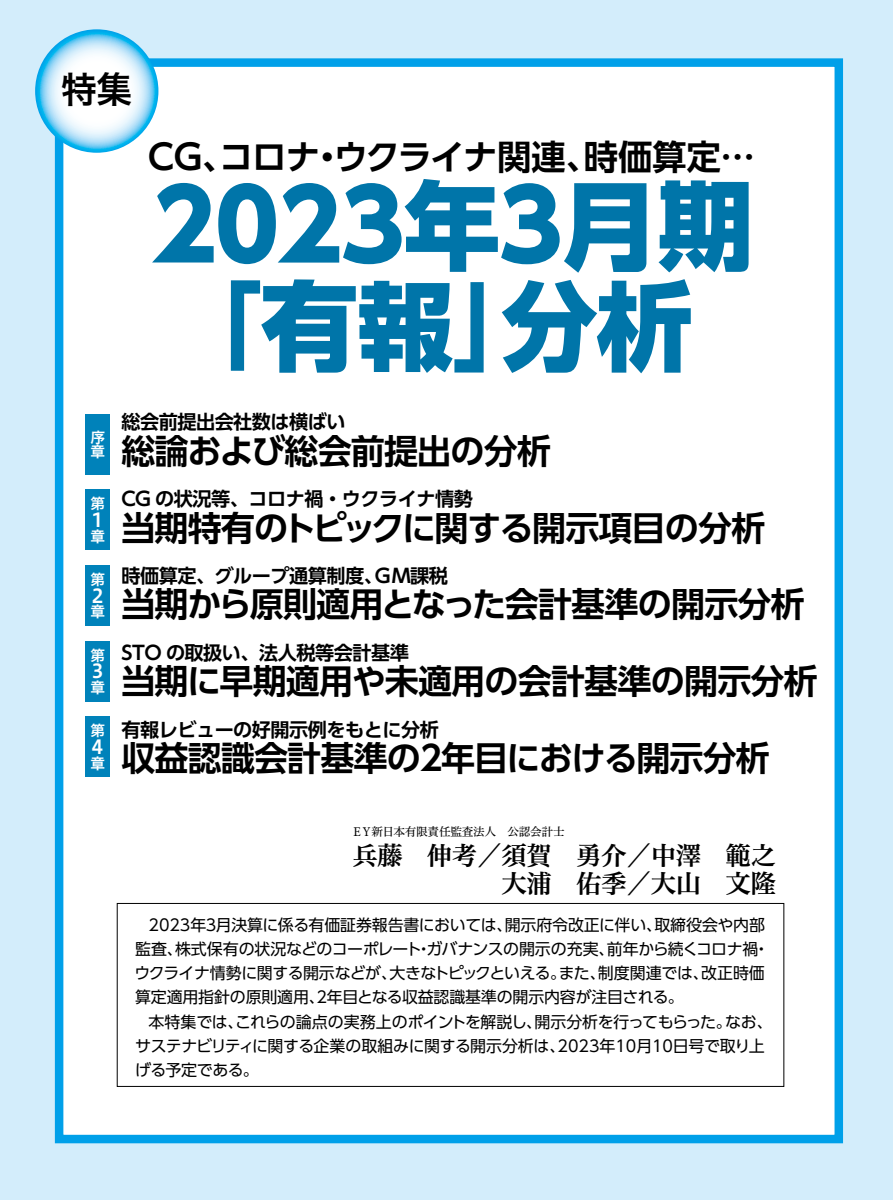
<style>
.page{position:relative;width:893px;height:1200px;background:#fff}
.page>*{position:absolute;margin:0;border:0;box-sizing:border-box;transform-origin:0 0}
.t1{font:800 96.6px "UD Shin Go NT Pro";letter-spacing:-.01em;color:#0075a9}
.t2{font:36px "Hiragino UD Sans F Std N W6";color:#000}
.t3{font:700 34.5px "UD Shin Go Pro De";letter-spacing:-.04em;color:#000}
.t4{font:700 34.5px "UD Shin Go Pro De";letter-spacing:-.02em;color:#000}
.t5{font:700 34.05px "UD Shin Go Pro De";letter-spacing:-.025em;color:#000}
.t6{font:25.5px/27.6px "Hiragino UD Serif Std W6";letter-spacing:-.025em;color:#000;text-align:right}
.t7{font:700 19.2px "UD Shin Go Pro De";letter-spacing:-.025em;color:#000}
.t8{font:19.2px "Hiragino UD Sans F Std W6";color:#fff}
.t9{font:15.9px/24px "UD Shin Go Pro";letter-spacing:-.015em;color:#000}
.t10{font:15.9px "UD Shin Go Pro";letter-spacing:-.085em;color:#000}
.t11{font:15.9px "UD Shin Go Pro";letter-spacing:-.045em;color:#000}
.t12{font:14.7px/14.1px "Hiragino UD Sans F Std W6";color:#fff}
.t13{font:11.7px "Hiragino UD Serif Std N W4";letter-spacing:-.025em;color:#000}
</style>
<div class="page">
<div style="left:0;top:0;width:893px;height:1199px;background:#d3edfb"></div>
<div style="left:59px;top:63px;width:780px;height:1075px;background:#fff"></div>
<div style="left:55px;top:58px;width:788px;height:1084px;border:9px solid #00a0e9"></div>
<div style="left:117px;top:903px;width:667px;height:183px;border:1px solid #000"></div>
<svg style="left:35px;top:29px;width:123px;height:124px"></svg>
<div style="left:85px;top:413px;width:25px;height:61px;background:#0082ba"></div>
<div style="left:85px;top:489px;width:25px;height:61px;background:#0082ba"></div>
<div style="left:85px;top:565px;width:25px;height:60px;background:#0082ba"></div>
<div style="left:85px;top:640px;width:25px;height:61px;background:#0082ba"></div>
<div style="left:85px;top:716px;width:25px;height:61px;background:#0082ba"></div>
<h2 class="t2" style="left:61px;top:62px;width:73px">特集</h2>
<h3 class="t4" style="left:584px;top:129px;width:173px">時価算定...</h3>
<h3 class="t3" style="left:144px;top:129px;width:457px">ＣＧコロナウクライナ関連、</h3>
<h3 class="t4" style="left:310px;top:129px;width:36px">・</h3>
<h3 class="t4" style="left:202px;top:129px;width:36px">、</h3>
<h1 class="t1" style="left:152px;top:147px;width:349px">2023年</h1>
<h1 class="t1" style="left:561px;top:147px;width:194px">月期</h1>
<h1 class="t1" style="left:482px;top:147px;width:98px">３</h1>
<h1 class="t1" style="left:165px;top:247px;width:385px">「有報」</h1>
<h1 class="t1" style="left:501px;top:247px;width:194px">分析</h1>
<p class="t12" style="left:90px;top:429px;width:16px">序章</p>
<p class="t12" style="left:90px;top:496px;width:16px">第</p>
<p class="t8" style="left:88px;top:505px;width:13px">１</p>
<p class="t12" style="left:90px;top:528px;width:16px">章</p>
<p class="t12" style="left:90px;top:571px;width:16px">第</p>
<p class="t8" style="left:88px;top:580px;width:16px">２</p>
<p class="t12" style="left:90px;top:603px;width:16px">章</p>
<p class="t12" style="left:90px;top:647px;width:16px">第</p>
<p class="t8" style="left:88px;top:656px;width:15px">３</p>
<p class="t12" style="left:90px;top:679px;width:16px">章</p>
<p class="t12" style="left:90px;top:723px;width:16px">第</p>
<p class="t8" style="left:88px;top:732px;width:16px">４</p>
<p class="t12" style="left:90px;top:755px;width:16px">章</p>
<p class="t7" style="left:121px;top:406px;width:226px">総会前提出会社数は横ばい</p>
<h3 class="t5" style="left:121px;top:423px;width:431px">総論および総会前提出の分析</h3>
<p class="t7" style="left:121px;top:483px;width:353px">CG の状況等、コロナ禍・ウクライナ情勢</p>
<h3 class="t5" style="left:121px;top:500px;width:645px">当期特有のトピックに関する開示項目の分析</h3>
<p class="t7" style="left:121px;top:560px;width:328px">時価算定、グループ通算制度ＧＭ課税</p>
<p class="t7" style="left:364px;top:560px;width:21px">、</p>
<h3 class="t5" style="left:121px;top:576px;width:685px">当期から原則適用となった会計基準の開示分析</h3>
<p class="t7" style="left:121px;top:636px;width:289px">STO の取扱い、法人税等会計基準</p>
<h3 class="t5" style="left:121px;top:653px;width:698px">当期に早期適用や未適用の会計基準の開示分析</h3>
<p class="t7" style="left:121px;top:713px;width:319px">有報レビューの好開示例をもとに分析</p>
<h3 class="t5" style="left:441px;top:730px;width:330px">年目における開示分析</h3>
<h3 class="t5" style="left:121px;top:730px;width:301px">収益認識会計基準の</h3>
<h3 class="t5" style="left:414px;top:730px;width:36px">２</h3>
<p class="t13" style="left:351px;top:822px;width:215px">ＥＹ新日本有限責任監査法人　公認会計士</p>
<h3 class="t6" style="left:352px;top:840px;width:425px">兵藤　伸考／須賀　勇介／中澤　範之大浦　佑季／大山　文隆</h3>
<p class="t9" style="left:654px;top:912px;width:112px">取締役会や内部</p>
<p class="t9" style="left:216px;top:912px;width:298px">月決算に係る有価証券報告書においては、</p>
<p class="t9" style="left:505px;top:912px;width:159px">開示府令改正に伴い、</p>
<p class="t9" style="left:149px;top:912px;width:59px">2023年</p>
<p class="t9" style="left:203px;top:912px;width:17px">３</p>
<p class="t9" style="left:175px;top:936px;width:441px">株式保有の状況などのコーポレートガバナンスの開示の充実、</p>
<p class="t11" style="left:607px;top:936px;width:153px">前年から続くコロナ禍</p>
<p class="t9" style="left:135px;top:936px;width:49px">監査、</p>
<p class="t9" style="left:416px;top:936px;width:17px">・</p>
<p class="t9" style="left:754px;top:936px;width:17px">・</p>
<p class="t9" style="left:327px;top:960px;width:359px;text-indent:-192px">ウクライナ情勢に関する開示などが、<br>年目となる収益認識基準の開示内容が注目される。</p>
<p class="t10" style="left:389px;top:960px;width:178px">大きなトピックといえる。</p>
<p class="t9" style="left:701px;top:960px;width:65px">改正時価</p>
<p class="t9" style="left:598px;top:960px;width:112px">制度関連では、</p>
<p class="t9" style="left:559px;top:960px;width:48px">また、</p>
<p class="t9" style="left:135px;top:984px;width:196px">算定適用指針の原則適用２、</p>
<p class="t9" style="left:235px;top:1008px;width:308px">これらの論点の実務上のポイントを解説し、</p>
<p class="t9" style="left:534px;top:1008px;width:199px">開示分析を行ってもらった。</p>
<p class="t9" style="left:149px;top:1008px;width:96px">本特集では、</p>
<p class="t9" style="left:725px;top:1008px;width:49px">なお、</p>
<p class="t9" style="left:135px;top:1032px;width:432px">サステナビリティに関する企業の取組みに関する開示分析は、げる予定である。</p>
<p class="t9" style="left:558px;top:1032px;width:209px">2023年10月10日号で取り上</p>
</div>
